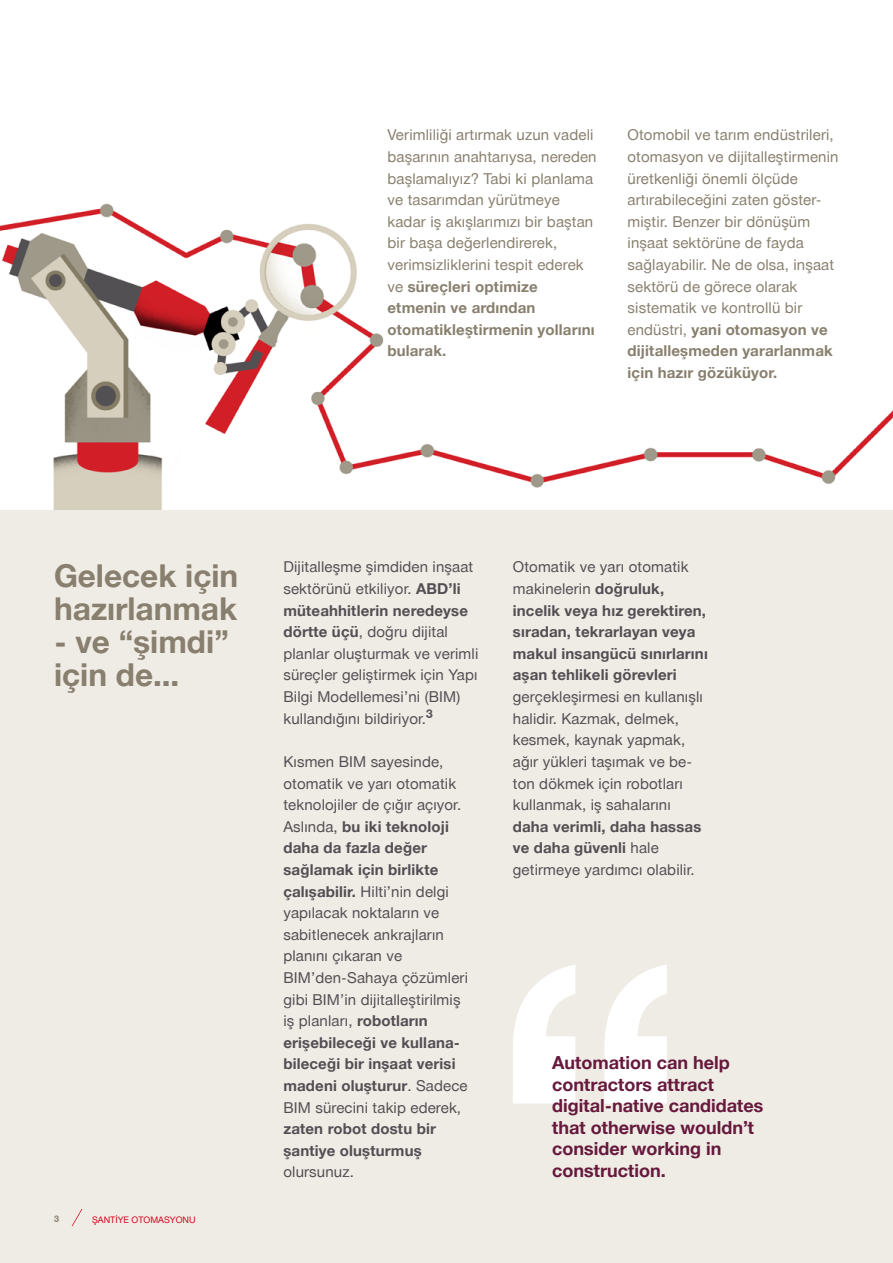
<style>
.page{position:relative;width:893px;height:1263px;background:#fff}
.page>*{position:absolute;margin:0;border:0;box-sizing:border-box;transform-origin:0 0}
.t1{font:700 31.5px/33px "Hilti";color:#887f6e}
.t2{font:700 18px/21.6px "Hilti";color:#66193c}
.t3{font:15px/21.6px "Hilti";letter-spacing:.01em;color:#544e54}
.t4{font:15px/21.6px "Hilti";letter-spacing:.01em;color:#887f6e}
.t5{font:700 15px/21.6px "Hilti";letter-spacing:.01em;color:#544e54}
.t6{font:9px "Hilti";color:#d2051e}
.t7{font:700 9px "Hilti";color:#887f6e}
.s1{font-weight:700}
.s2{font-weight:400}
</style>
<div class="page">
<img style="left:0;top:203px;width:893px;height:307px">
<div style="left:0;top:510px;width:893px;height:753px;background:#efece5"></div>
<svg style="left:513px;top:965px;width:154px;height:138px"></svg>
<svg style="left:72px;top:1209px;width:10px;height:17px"></svg>
<p class="t4" style="left:387px;top:124px;width:211px">Verimliliği artırmak uzun vadeli başarının anahtarıysa, nereden başlamalıyız? Tabi ki planlama ve tasarımdan yürütmeye kadar iş akışlarımızı bir baştan bir başa değerlendirerek, verimsizliklerini tespit ederek ve <span class="s1">süreçleri optimize etmenin ve ardından otomatikleştirmenin yollarını bularak.</span></p>
<p class="t4" style="left:628px;top:124px;width:212px">Otomobil ve tarım endüstrileri, otomasyon ve dijitalleştirmenin üretkenliği önemli ölçüde artırabileceğini zaten göster&shy;miştir. Benzer bir dönüşüm inşaat sektörüne de fayda sağlayabilir. Ne de olsa, inşaat sektörü de görece olarak sistematik ve kontrollü bir endüstri, <span class="s1">yani otomasyon ve dijitalleşmeden yararlanmak için hazır gözüküyor.</span></p>
<h1 class="t1" style="left:54px;top:558px;width:186px">Gelecek için hazırlanmak</h1>
<h1 class="t1" style="left:54px;top:625px;width:176px">- ve “şimdi” için de...</h1>
<p class="t7" style="left:54px;top:1212px;width:7px">3</p>
<p class="t6" style="left:92px;top:1213px;width:105px">ŞANTİYE OTOMASYONU</p>
<p class="t3" style="left:283px;top:556px;width:196px">Dijitalleşme şimdiden inşaat sektörünü etkiliyor. <span class="s1">ABD’li müteahhitlerin neredeyse dörtte üçü</span>, doğru dijital planlar oluşturmak ve verimli süreçler geliştirmek için Yapı<br>Bilgi Modellemesi’ni (BIM) kullandığını bildiriyor.<sup>3</sup></p>
<p class="t3" style="left:283px;top:750px;width:186px">Kısmen BIM sayesinde, otomatik ve yarı otomatik teknolojiler de çığır açıyor.<br>Aslında, <span class="s1">bu iki teknoloji daha da fazla değer sağlamak için birlikte çalışabilir.</span> Hilti’nin delgi yapılacak noktaların ve sabitlenecek ankrajların planını çıkaran ve<br>BIM’den-Sahaya çözümleri gibi BIM’in dijitalleştirilmiş iş planları, <span class="s1">robotların erişebileceği ve kullana&shy;bileceği bir inşaat verisi madeni oluşturur</span>. Sadece<br>BIM sürecini takip ederek,</p>
<p class="t5" style="left:283px;top:1118px;width:154px">zaten robot dostu bir şantiye oluşturmuş</p>
<p class="t3" style="left:283px;top:1161px;width:72px">olursunuz.</p>
<p class="t5" style="left:513px;top:556px;width:197px"><span class="s2">Otomatik ve yarı otomatik makinelerin</span> doğruluk, incelik veya hız gerektiren, sıradan, tekrarlayan veya makul insangücü sınırlarını aşan tehlikeli görevleri</p>
<p class="t3" style="left:513px;top:686px;width:192px">gerçekleşirmesi en kullanışlı halidir. Kazmak, delmek, kesmek, kaynak yapmak, ağır yükleri taşımak ve be&shy;ton dökmek için robotları kullanmak, iş sahalarını</p>
<p class="t5" style="left:513px;top:815px;width:190px">daha verimli, daha hassas ve daha güvenli <span class="s2">hale getirmeye yardımcı olabilir.</span></p>
<p class="t2" style="left:552px;top:1051px;width:213px">Automation can help contractors attract digital-native candidates that otherwise wouldn’t consider working in construction.</p>
</div>
